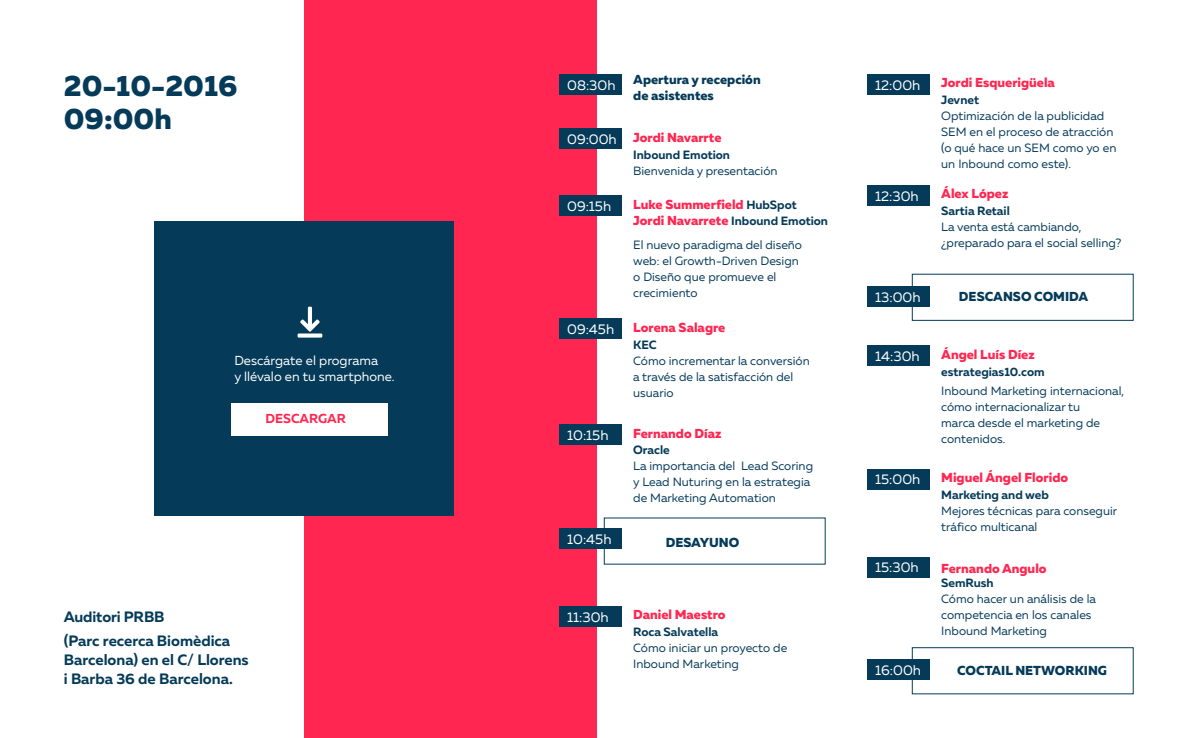
<style>
.page{position:relative;width:1191px;height:738px;background:#fff}
.page>*{position:absolute;margin:0;border:0;box-sizing:border-box;transform-origin:0 0}
.t1{font:800 29.4px/32.3px "Muller";color:#053b59}
.t2{font:700 15px/24.7px "Muller";color:#053b59}
.t3{font:14px "Muller";color:#fff}
.t4{font:800 13px/16px "Muller";color:#ff2751}
.t5{font:800 13px/16px "Muller";color:#053b59}
.t6{font:13px/16px "Muller";color:#fff}
.t7{font:700 13px "Muller";color:#ff2751}
.t8{font:12px/16px "Muller";color:#053b59}
.t9{font:700 12px "Muller";color:#053b59}
.s1{font-weight:700;font-size:12px;color:#053b59}
</style>
<div class="page">
<div style="left:304px;top:0;width:292px;height:737px;background:#ff2751"></div>
<div style="left:559px;top:128px;width:63px;height:21px;background:#053b59"></div>
<div style="left:559px;top:195px;width:63px;height:21px;background:#053b59"></div>
<div style="left:559px;top:318px;width:63px;height:21px;background:#053b59"></div>
<div style="left:559px;top:424px;width:63px;height:20px;background:#053b59"></div>
<div style="left:559px;top:74px;width:63px;height:21px;background:#053b59"></div>
<div style="left:559px;top:605px;width:63px;height:21px;background:#053b59"></div>
<div style="left:154px;top:222px;width:300px;height:293px;background:#053b59"></div>
<div style="left:232px;top:402px;width:156px;height:33px;background:#fff"></div>
<svg style="left:297px;top:333px;width:25px;height:4px"></svg>
<svg style="left:300px;top:306px;width:20px;height:25px"></svg>
<div style="left:559px;top:528px;width:63px;height:20px;background:#053b59"></div>
<div style="left:867px;top:74px;width:63px;height:20px;background:#053b59"></div>
<div style="left:867px;top:345px;width:63px;height:21px;background:#053b59"></div>
<div style="left:867px;top:185px;width:63px;height:20px;background:#053b59"></div>
<div style="left:867px;top:468px;width:63px;height:21px;background:#053b59"></div>
<div style="left:867px;top:556px;width:63px;height:21px;background:#053b59"></div>
<div style="left:911px;top:646px;width:222px;height:47px;border:1px solid #053b59"></div>
<div style="left:867px;top:286px;width:63px;height:20px;background:#053b59"></div>
<div style="left:867px;top:659px;width:63px;height:20px;background:#053b59"></div>
<h1 class="t1" style="left:64px;top:70px;width:175px">20-10-2016<br>09:00h</h1>
<p class="t6" style="left:234px;top:352px;width:162px">Descárgate el programa<br>y llévalo en tu smartphone.</p>
<p class="t7" style="left:265px;top:410px;width:82px">DESCARGAR</p>
<p class="t2" style="left:64px;top:603px;width:168px">Auditori PRBB<br>(Parc recerca Biomèdica</p>
<p class="t2" style="left:64px;top:650px;width:186px;line-height:19px">Barcelona) en el C/ Llorens i Barba 36 de Barcelona.</p>
<p class="t3" style="left:567px;top:77px;width:50px">08:30h</p>
<p class="t5" style="left:633px;top:71px;width:129px">Apertura y recepción de asistentes</p>
<p class="t3" style="left:567px;top:130px;width:51px">09:00h</p>
<p class="t4" style="left:633px;top:129px;width:90px">Jordi Navarrte</p>
<p class="t9" style="left:633px;top:147px;width:98px">Inbound Emotion</p>
<p class="t8" style="left:633px;top:162px;width:146px">Bienvenida y presentación</p>
<p class="t3" style="left:567px;top:197px;width:46px">09:15h</p>
<p class="t4" style="left:633px;top:196px;width:196px">Luke Summerfield <span class="s1">HubSpot<br></span>Jordi Navarrete <span class="s1">Inbound Emotion</span></p>
<p class="t8" style="left:633px;top:237px;width:170px">El nuevo paradigma del diseño web: el Growth-Driven Design o Diseño que promueve el crecimiento</p>
<p class="t3" style="left:567px;top:320px;width:49px">09:45h</p>
<p class="t4" style="left:633px;top:319px;width:94px">Lorena Salagre</p>
<p class="t9" style="left:633px;top:337px;width:25px">KEC</p>
<p class="t8" style="left:633px;top:352px;width:178px">Cómo incrementar la conversión a través de la satisfacción del usuario</p>
<p class="t3" style="left:567px;top:426px;width:43px">10:15h</p>
<p class="t4" style="left:633px;top:424px;width:90px">Fernando Díaz</p>
<p class="t9" style="left:633px;top:442px;width:38px">Oracle</p>
<p class="t8" style="left:633px;top:457px;width:181px">La importancia del Lead Scoring y Lead Nuturing en la estrategia de Marketing Automation</p>
<p class="t3" style="left:567px;top:530px;width:46px">10:45h</p>
<p class="t5" style="left:665px;top:534px;width:75px">DESAYUNO</p>
<p class="t3" style="left:567px;top:607px;width:43px">11:30h</p>
<p class="t4" style="left:633px;top:606px;width:94px">Daniel Maestro</p>
<p class="t9" style="left:633px;top:624px;width:86px">Roca Salvatella</p>
<p class="t8" style="left:633px;top:639px;width:155px">Cómo iniciar un proyecto de<br>Inbound Marketing</p>
<p class="t3" style="left:875px;top:76px;width:47px">12:00h</p>
<p class="t4" style="left:941px;top:75px;width:115px">Jordi Esquerigüela</p>
<p class="t9" style="left:941px;top:92px;width:39px">Jevnet</p>
<p class="t8" style="left:941px;top:107px;width:177px">Optimización de la publicidad<br>SEM en el proceso de atracción (o qué hace un SEM como yo en un Inbound como este).</p>
<p class="t3" style="left:875px;top:187px;width:45px">12:30h</p>
<p class="t4" style="left:941px;top:186px;width:69px">Álex López</p>
<p class="t9" style="left:941px;top:203px;width:70px">Sartia Retail</p>
<p class="t8" style="left:941px;top:218px;width:182px">La venta está cambiando, ¿preparado para el social selling?</p>
<p class="t3" style="left:875px;top:288px;width:47px">13:00h</p>
<p class="t5" style="left:959px;top:288px;width:131px">DESCANSO COMIDA</p>
<p class="t3" style="left:875px;top:347px;width:46px">14:30h</p>
<p class="t4" style="left:941px;top:346px;width:95px">Ángel Luís Díez</p>
<p class="t9" style="left:941px;top:364px;width:105px">estrategias10.com</p>
<p class="t8" style="left:941px;top:382px;width:184px">Inbound Marketing internacional, cómo internacionalizar tu<br>marca desde el marketing de contenidos.</p>
<p class="t3" style="left:875px;top:470px;width:47px">15:00h</p>
<p class="t4" style="left:941px;top:469px;width:128px">Miguel Ángel Florido</p>
<p class="t9" style="left:941px;top:487px;width:109px">Marketing and web</p>
<p class="t8" style="left:941px;top:502px;width:177px">Mejores técnicas para conseguir tráfico multicanal</p>
<p class="t3" style="left:875px;top:558px;width:45px">15:30h</p>
<p class="t4" style="left:941px;top:559px;width:107px">Fernando Angulo</p>
<p class="t9" style="left:941px;top:575px;width:54px">SemRush</p>
<p class="t8" style="left:941px;top:590px;width:156px">Cómo hacer un análisis de la competencia en los canales<br>Inbound Marketing</p>
<p class="t3" style="left:875px;top:661px;width:47px">16:00h</p>
<p class="t5" style="left:957px;top:661px;width:151px">COCTAIL NETWORKING</p>
</div>
